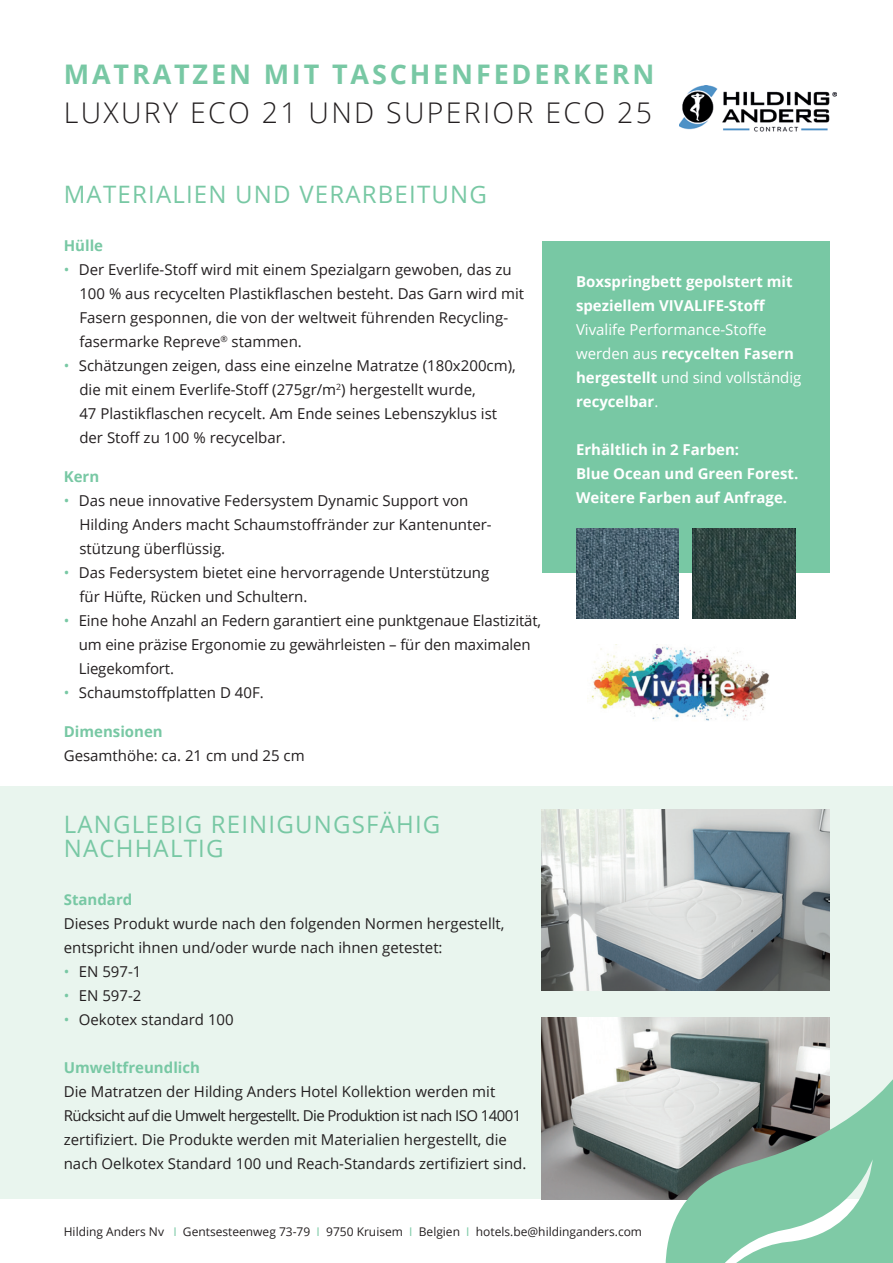
<style>
.page{position:relative;width:893px;height:1263px;background:#fff}
.page>*{position:absolute;margin:0;border:0;box-sizing:border-box;transform-origin:0 0}
.t1{font:300 28.5px "Open Sans";letter-spacing:.08em;color:#231f20}
.t2{font:700 27px "Open Sans";letter-spacing:.105em;color:#78c8a4}
.t3{font:24px/24px "Open Sans";letter-spacing:.05em;color:#78c8a4}
.t4{font:15px/24px "Open Sans";color:#231f20}
.t5{font:700 15px/24px "Open Sans";color:#fff}
.t6{font:15px/24px "Open Sans";color:#fff}
.t7{font:700 15px "Open Sans";color:#78c8a4}
.t8{font:12px "Open Sans";color:#231f20}
.s1{color:#78c8a4}
.s2{font-weight:700}
</style>
<div class="page">
<div style="left:0;top:787px;width:893px;height:412px;background:#e9f5ee"></div>
<img style="left:542px;top:809px;width:287px;height:182px">
<div style="left:542px;top:241px;width:287px;height:332px;background:#78c8a4"></div>
<img style="left:542px;top:1018px;width:287px;height:181px">
<svg style="left:632px;top:1076px;width:261px;height:187px;fill:#7fcaa6"></svg>
<img style="left:576px;top:528px;width:103px;height:90px">
<img style="left:588px;top:644px;width:181px;height:77px">
<img style="left:692px;top:528px;width:103px;height:90px">
<img style="left:679px;top:86px;width:157px;height:46px">
<h2 class="t2" style="left:64px;top:56px;width:592px">MATRATZEN MIT TASCHENFEDERKERN</h2>
<h1 class="t1" style="left:64px;top:94px;width:590px">LUXURY ECO 21 UND SUPERIOR ECO 25</h1>
<h3 class="t3" style="left:64px;top:181px;width:425px">MATERIALIEN UND VERARBEITUNG</h3>
<p class="t7" style="left:64px;top:235px;width:41px">Hülle</p>
<p class="t4" style="left:79px;top:257px;width:446px;text-indent:-16px"><span class="s1">•</span> Der Everlife-Stoff wird mit einem Spezialgarn gewoben, das zu 100 % aus recycelten Plastikflaschen besteht. Das Garn wird mit Fasern gesponnen, die von der weltweit führenden Recycling&shy;fasermarke Repreve<sup>®</sup> stammen.</p>
<p class="t4" style="left:79px;top:353px;width:438px;text-indent:-16px"><span class="s1">•</span> Schätzungen zeigen, dass eine einzelne Matratze (180x200cm), die mit einem Everlife-Stoff (275gr/m<sup>2</sup>) hergestellt wurde,<br>47 Plastikflaschen recycelt. Am Ende seines Lebenszyklus ist der Stoff zu 100 % recycelbar.</p>
<p class="t7" style="left:64px;top:466px;width:37px">Kern</p>
<p class="t4" style="left:79px;top:488px;width:414px;text-indent:-16px"><span class="s1">•</span> Das neue innovative Federsystem Dynamic Support von<br>Hilding Anders macht Schaumstoffränder zur Kantenunter&shy;stützung überflüssig.</p>
<p class="t4" style="left:79px;top:560px;width:411px;text-indent:-16px"><span class="s1">•</span> Das Federsystem bietet eine hervorragende Unterstützung für Hüfte, Rücken und Schultern.</p>
<p class="t4" style="left:79px;top:608px;width:464px;text-indent:-15px"><span class="s1">•</span> Eine hohe Anzahl an Federn garantiert eine punktgenaue Elastizität, um eine präzise Ergonomie zu gewährleisten – für den maximalen<br>Liegekomfort.</p>
<p class="t4" style="left:64px;top:680px;width:201px"><span class="s1">•</span> Schaumstoffplatten D 40F.</p>
<p class="t7" style="left:64px;top:721px;width:101px">Dimensionen</p>
<p class="t4" style="left:64px;top:743px;width:242px">Gesamthöhe: ca. 21 cm und 25 cm</p>
<h3 class="t3" style="left:64px;top:811px;width:378px">LANGLEBIG REINIGUNGSFÄHIG<br>NACHHALTIG</h3>
<p class="t7" style="left:64px;top:889px;width:70px">Standard</p>
<p class="t4" style="left:64px;top:911px;width:442px">Dieses Produkt wurde nach den folgenden Normen hergestellt, entspricht ihnen und/oder wurde nach ihnen getestet:</p>
<p class="t4" style="left:64px;top:959px;width:79px"><span class="s1">•</span> EN 597-1</p>
<p class="t4" style="left:64px;top:983px;width:79px"><span class="s1">•</span> EN 597-2</p>
<p class="t4" style="left:64px;top:1007px;width:171px"><span class="s1">•</span> Oekotex standard 100</p>
<p class="t7" style="left:64px;top:1057px;width:138px">Umweltfreundlich</p>
<p class="t4" style="left:64px;top:1079px;width:464px">Die Matratzen der Hilding Anders Hotel Kollektion werden mit Rücksicht auf die Umwelt hergestellt. Die Produktion ist nach ISO 14001 zertifiziert. Die Produkte werden mit Materialien hergestellt, die nach Oelkotex Standard 100 und Reach-Standards zertifiziert sind.</p>
<p class="t5" style="left:576px;top:269px;width:218px">Boxspringbett gepolstert mit speziellem VIVALIFE-Stoff</p>
<p class="t6" style="left:576px;top:317px;width:227px">Vivalife Performance-Stoffe werden aus <span class="s2">recycelten Fasern hergestellt</span> und sind vollständig <span class="s2">recycelbar</span>.</p>
<p class="t5" style="left:576px;top:437px;width:224px">Erhältlich in 2 Farben:<br>Blue Ocean und Green Forest.<br>Weitere Farben auf Anfrage.</p>
<p class="t8" style="left:64px;top:1223px;width:580px">Hilding Anders Nv <span class="s1">I</span> Gentsesteenweg 73-79 <span class="s1">I</span> 9750 Kruisem <span class="s1">I</span> Belgien <span class="s1">I</span> hotels.be@hildinganders.com</p>
</div>
